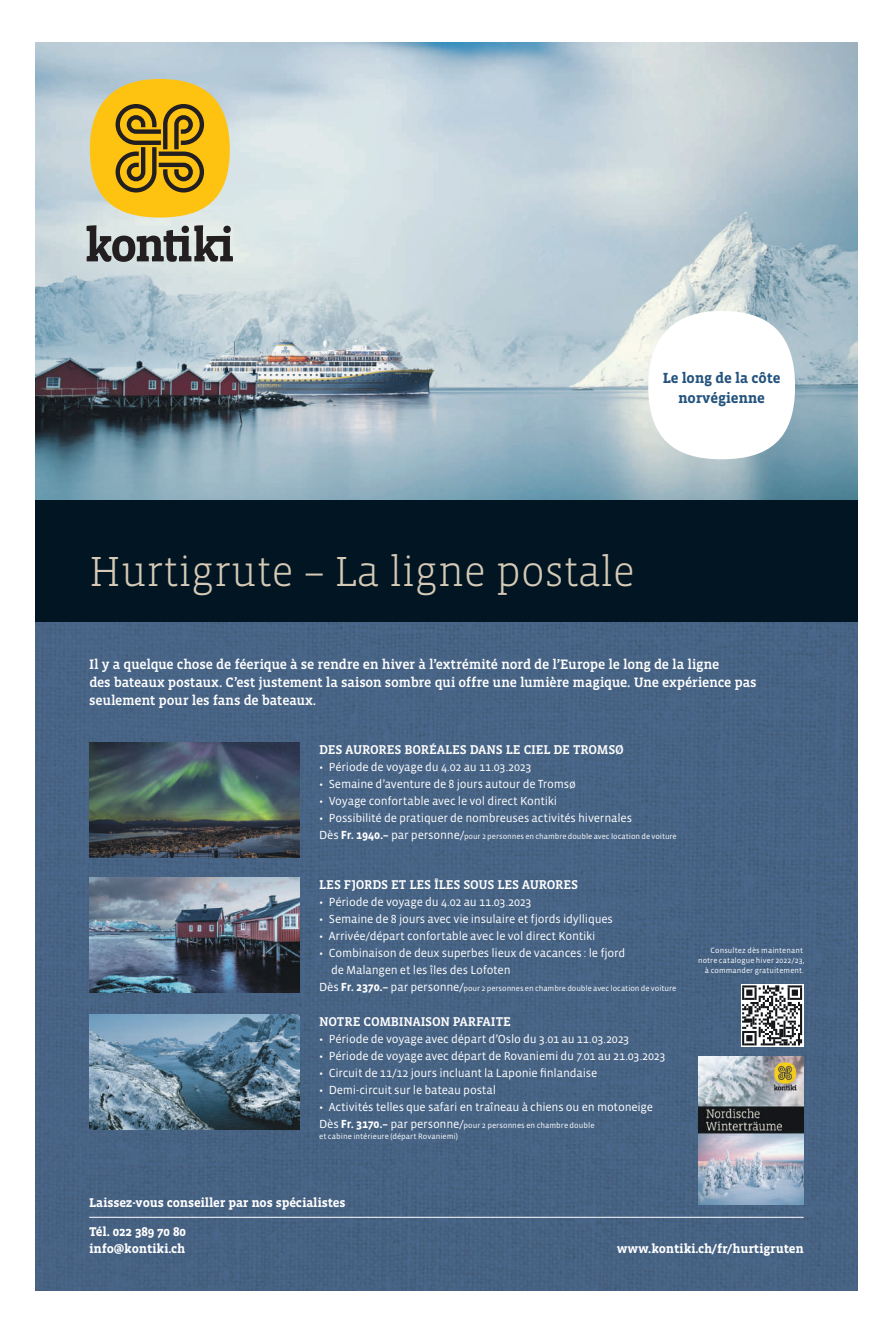
<style>
.page{position:relative;width:893px;height:1333px;background:#fff}
.page>*{position:absolute;margin:0;border:0;box-sizing:border-box;transform-origin:0 0}
.t1{font:300 43px "Vista Slab OT";letter-spacing:-.01em;color:#d6cab6}
.t2{font:700 15px/20px "Vista Slab OT";letter-spacing:-.01em;color:#24537d;text-align:center}
.t3{font:500 14px/18px "Vista Slab OT";letter-spacing:-.015em;color:#fff}
.t4{font:700 13px/17px "Vista Slab OT";letter-spacing:-.01em;color:#fff}
.t5{font:500 13px "Vista Slab OT";letter-spacing:-.015em;color:#fff}
.t6{font:12px/17px "Vista Sans OT";letter-spacing:-.015em;color:#fff}
.t7{font:8px/11px "Vista Sans OT";letter-spacing:-.005em;color:#fff}
.t8{font:7.8px/10px "Vista Sans OT";letter-spacing:.015em;color:#fff;text-align:right}
.s1{font-size:12px}
.s2{font-weight:700;font-size:12px}
</style>
<div class="page">
<img style="left:35px;top:43px;width:822px;height:457px">
<img style="left:35px;top:622px;width:822px;height:668px">
<div style="left:35px;top:500px;width:822px;height:122px;background:#011622"></div>
<hr style="left:89px;top:1216px;width:715px;height:1px;background:#fff">
<svg style="left:741px;top:984px;width:62px;height:62px"></svg>
<svg style="left:742px;top:985px;width:60px;height:60px"></svg>
<div style="left:648px;top:311px;width:147px;height:148px;background:#fff;border-radius:50%"></div>
<div style="left:90px;top:79px;width:140px;height:138px;background:#fec210;border-radius:50%"></div>
<svg style="left:116px;top:104px;width:88px;height:88px"></svg>
<svg style="left:87px;top:225px;width:146px;height:37px;background:#838686"></svg>
<img style="left:89px;top:1014px;width:210px;height:115px">
<img style="left:89px;top:742px;width:210px;height:115px">
<img style="left:89px;top:877px;width:210px;height:115px">
<img style="left:699px;top:1056px;width:104px;height:148px">
<p class="t2" style="left:663px;top:368px;width:119px">Le long de la côte norvégienne</p>
<h1 class="t1" style="left:89px;top:549px;width:547px">Hurtigrute – La ligne postale</h1>
<p class="t3" style="left:89px;top:655px;width:669px">Il y a quelque chose de féerique à se rendre en hiver à l’extrémité nord de l’Europe le long de la ligne<br>des bateaux postaux. C’est justement la saison sombre qui offre une lumière magique. Une expérience pas seulement pour les fans de bateaux.</p>
<p class="t5" style="left:319px;top:742px;width:306px">DES AURORES BORÉALES DANS LE CIEL DE TROMSØ</p>
<p class="t6" style="left:319px;top:758px;width:214px">• Période de voyage du 4.02 au 11.03.2023</p>
<p class="t6" style="left:319px;top:775px;width:258px">• Semaine d’aventure de 8 jours autour de Tromsø</p>
<p class="t6" style="left:319px;top:792px;width:240px">• Voyage confortable avec le vol direct Kontiki</p>
<p class="t6" style="left:319px;top:809px;width:314px">• Possibilité de pratiquer de nombreuses activités hivernales</p>
<p class="t7" style="left:319px;top:830px;width:359px"><span class="s1">Dès</span> <span class="s2">Fr. 1940.–</span> <span class="s1">par personne/</span>pour 2 personnes en chambre double avec location de voiture</p>
<p class="t5" style="left:319px;top:877px;width:261px">LES FJORDS ET LES ÎLES SOUS LES AURORES</p>
<p class="t6" style="left:319px;top:893px;width:214px">• Période de voyage du 4.02 au 11.03.2023</p>
<p class="t6" style="left:319px;top:910px;width:295px">• Semaine de 8 jours avec vie insulaire et fjords idylliques</p>
<p class="t6" style="left:319px;top:927px;width:278px">• Arrivée/départ confortable avec le vol direct Kontiki</p>
<p class="t6" style="left:331px;top:944px;width:296px;text-indent:-12px">• Combinaison de deux superbes lieux de vacances : le fjord de Malangen et les îles des Lofoten</p>
<p class="t7" style="left:319px;top:982px;width:359px"><span class="s1">Dès</span> <span class="s2">Fr. 2370.–</span> <span class="s1">par personne/</span>pour 2 personnes en chambre double avec location de voiture</p>
<p class="t5" style="left:319px;top:1014px;width:193px">NOTRE COMBINAISON PARFAITE</p>
<p class="t6" style="left:319px;top:1030px;width:312px">• Période de voyage avec départ d’Oslo du 3.01 au 11.03.2023</p>
<p class="t6" style="left:319px;top:1047px;width:348px">• Période de voyage avec départ de Rovaniemi du 7.01 au 21.03.2023</p>
<p class="t6" style="left:319px;top:1064px;width:280px">• Circuit de 11/12 jours incluant la Laponie finlandaise</p>
<p class="t6" style="left:319px;top:1081px;width:179px">• Demi-circuit sur le bateau postal</p>
<p class="t6" style="left:319px;top:1098px;width:335px">• Activités telles que safari en traîneau à chiens ou en motoneige</p>
<p class="t7" style="left:319px;top:1119px;width:277px"><span class="s1">Dès</span> <span class="s2">Fr. 3170.–</span> <span class="s1">par personne/</span>pour 2 personnes en chambre double et cabine intérieure (départ Rovaniemi)</p>
<p class="t8" style="left:698px;top:945px;width:108px">Consultez dès maintenant notre catalogue hiver 2022/23, à commander gratuitement.</p>
<p class="t4" style="left:89px;top:1194px;width:258px">Laissez-vous conseiller par nos spécialistes</p>
<p class="t4" style="left:89px;top:1222px;width:98px">Tél. 022 389 70 80 info@kontiki.ch</p>
<p class="t4" style="left:617px;top:1239px;width:188px">www.kontiki.ch/fr/hurtigruten</p>
</div>
